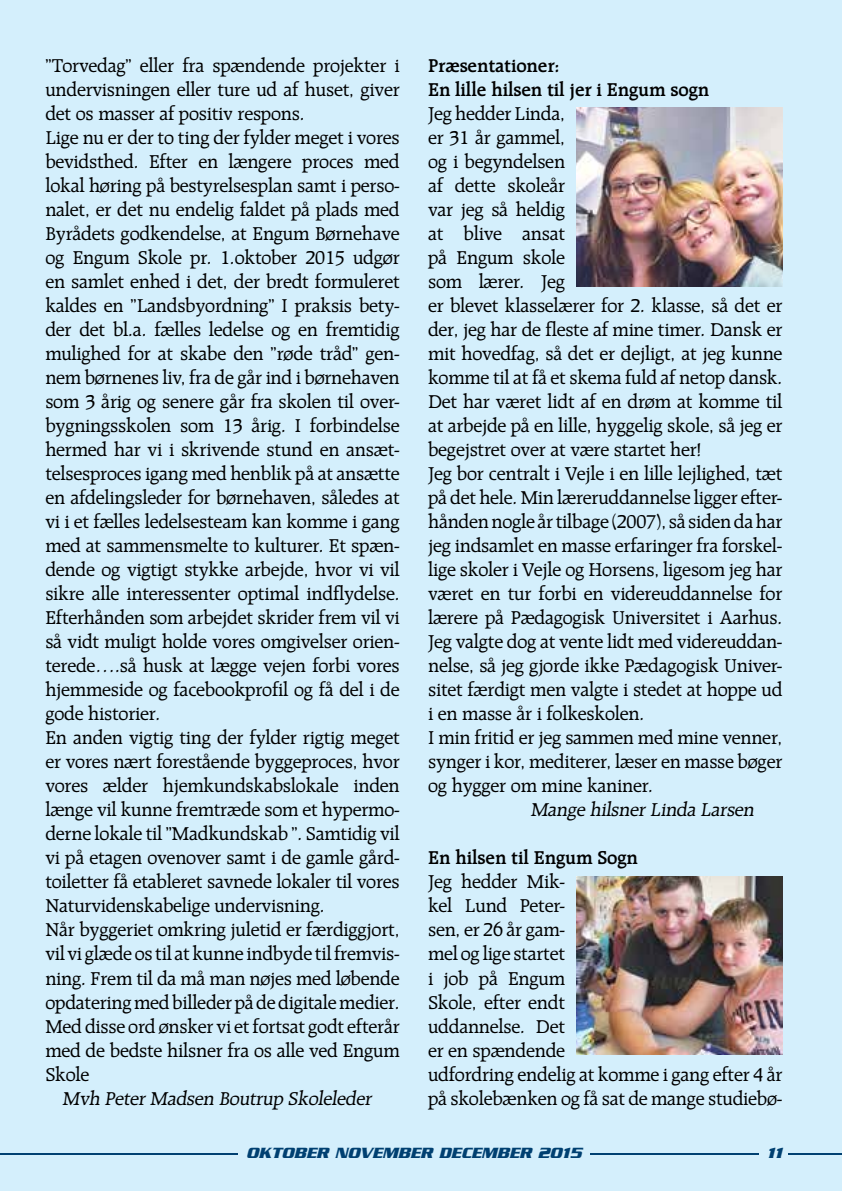
<style>
.page{position:relative;width:842px;height:1191px;background:#d4effc}
.page>*{position:absolute;margin:0;border:0;box-sizing:border-box;transform-origin:0 0}
.t1{font:20px/24px "Raleigh";letter-spacing:-.01em;color:#000}
.t2{font:600 20px/24px "Raleigh";letter-spacing:-.01em;color:#000}
.t3{font:italic 700 16px "Serpentine";color:#004071}
</style>
<div class="page">
<hr style="left:0;top:1153px;width:842px;height:1px;background:#004071">
<div style="left:760px;top:1145px;width:28px;height:46px;background:#d4effc"></div>
<div style="left:238px;top:1145px;width:352px;height:46px;background:#d4effc"></div>
<img style="left:576px;top:108px;width:206px;height:178px">
<img style="left:576px;top:876px;width:206px;height:178px">
<p class="t1" style="left:45px;top:54px;width:356px">”Torvedag” eller fra spændende projekter i undervisningen eller ture ud af huset, giver det os masser af positiv respons.<br>Lige nu er der to ting der fylder meget i vores bevidsthed. Efter en længere proces med lokal høring på bestyrelsesplan samt i perso&shy;nalet, er det nu endelig faldet på plads med Byrådets godkendelse, at Engum Børnehave og Engum Skole pr. 1.oktober 2015 udgør en samlet enhed i det, der bredt formuleret kaldes en ”Landsbyordning” I praksis bety&shy;der det bl.a. fælles ledelse og en fremtidig mulighed for at skabe den ”røde tråd” gen&shy;nem børnenes liv, fra de går ind i børnehaven som 3 årig og senere går fra skolen til over&shy;bygningsskolen som 13 årig. I forbindelse hermed har vi i skrivende stund en ansæt&shy;telsesproces igang med henblik på at ansætte en afdelingsleder for børnehaven, således at vi i et fælles ledelsesteam kan komme i gang med at sammensmelte to kulturer. Et spæn&shy;dende og vigtigt stykke arbejde, hvor vi vil sikre alle interessenter optimal indflydelse.<br>Efterhånden som arbejdet skrider frem vil vi så vidt muligt holde vores omgivelser orien&shy;terede….så husk at lægge vejen forbi vores hjemmeside og facebookprofil og få del i de gode historier.<br>En anden vigtig ting der fylder rigtig meget er vores nært forestående byggeproces, hvor vores ælder hjemkundskabslokale inden længe vil kunne fremtræde som et hypermo&shy;derne lokale til ”Madkundskab ”. Samtidig vil vi på etagen ovenover samt i de gamle gård&shy;toiletter få etableret savnede lokaler til vores Naturvidenskabelige undervisning.<br>Når byggeriet omkring juletid er færdiggjort, vil vi glæde os til at kunne indbyde til fremvis&shy;ning. Frem til da må man nøjes med løbende opdatering med billeder på de digitale medier.<br>Med disse ord ønsker vi et fortsat godt efterår med de bedste hilsner fra os alle ved Engum Skole</p>
<p class="t1" style="left:62px;top:1086px;width:314px">Mvh Peter Madsen Boutrup Skoleleder</p>
<p class="t2" style="left:428px;top:54px;width:283px">Præsentationer:<br>En lille hilsen til jer i Engum sogn</p>
<p class="t1" style="left:428px;top:102px;width:139px">Jeg hedder Linda,</p>
<p class="t1" style="left:428px;top:126px;width:138px">er 31 år gammel,</p>
<p class="t1" style="left:428px;top:150px;width:139px">og i begyndelsen</p>
<p class="t1" style="left:428px;top:174px;width:139px">af dette skoleår</p>
<p class="t1" style="left:428px;top:198px;width:139px">var jeg så heldig</p>
<p class="t1" style="left:428px;top:222px;width:139px">at blive ansat</p>
<p class="t1" style="left:428px;top:246px;width:138px">på Engum skole</p>
<p class="t1" style="left:428px;top:270px;width:139px">som lærer. Jeg</p>
<p class="t1" style="left:428px;top:294px;width:356px">er blevet klasselærer for 2. klasse, så det er</p>
<p class="t1" style="left:428px;top:318px;width:356px">der, jeg har de fleste af mine timer. Dansk er</p>
<p class="t1" style="left:428px;top:342px;width:356px">mit hovedfag, så det er dejligt, at jeg kunne</p>
<p class="t1" style="left:428px;top:366px;width:356px">komme til at få et skema fuld af netop dansk.</p>
<p class="t1" style="left:428px;top:390px;width:356px">Det har været lidt af en drøm at komme til</p>
<p class="t1" style="left:428px;top:414px;width:356px">at arbejde på en lille, hyggelig skole, så jeg er</p>
<p class="t1" style="left:428px;top:438px;width:275px">begejstret over at være startet her!</p>
<p class="t1" style="left:428px;top:462px;width:356px">Jeg bor centralt i Vejle i en lille lejlighed, tæt</p>
<p class="t1" style="left:428px;top:486px;width:356px">på det hele. Min læreruddannelse ligger efter-</p>
<p class="t1" style="left:428px;top:510px;width:356px">hånden nogle år tilbage (2007), så siden da har</p>
<p class="t1" style="left:428px;top:534px;width:356px">jeg indsamlet en masse erfaringer fra forskel-</p>
<p class="t1" style="left:428px;top:558px;width:356px">lige skoler i Vejle og Horsens, ligesom jeg har</p>
<p class="t1" style="left:428px;top:582px;width:356px">været en tur forbi en videreuddannelse for</p>
<p class="t1" style="left:428px;top:606px;width:356px">lærere på Pædagogisk Universitet i Aarhus.</p>
<p class="t1" style="left:428px;top:630px;width:356px">Jeg valgte dog at vente lidt med videreuddan-</p>
<p class="t1" style="left:428px;top:654px;width:356px">nelse, så jeg gjorde ikke Pædagogisk Univer-</p>
<p class="t1" style="left:428px;top:678px;width:356px">sitet færdigt men valgte i stedet at hoppe ud</p>
<p class="t1" style="left:428px;top:702px;width:218px">i en masse år i folkeskolen.</p>
<p class="t1" style="left:428px;top:726px;width:356px">I min fritid er jeg sammen med mine venner,</p>
<p class="t1" style="left:428px;top:750px;width:356px">synger i kor, mediterer, læser en masse bøger</p>
<p class="t1" style="left:428px;top:774px;width:227px">og hygger om mine kaniner.</p>
<p class="t1" style="left:530px;top:798px;width:228px">Mange hilsner Linda Larsen</p>
<p class="t2" style="left:428px;top:846px;width:211px">En hilsen til Engum Sogn</p>
<p class="t1" style="left:428px;top:870px;width:356px">Jeg hedder Mik-<br>kel Lund Peter-<br>sen, er 26 år gam-<br>mel og lige startet<br>i job på Engum<br>Skole, efter endt<br>uddannelse. Det<br>er en spændende<br>udfordring endelig at komme i gang efter 4 år på skolebænken og få sat de mange studiebø-</p>
<p class="t3" style="left:246px;top:1143px;width:337px">OKTOBER NOVEMBER DECEMBER 2015</p>
<p class="t3" style="left:767px;top:1143px;width:17px">11</p>
</div>
